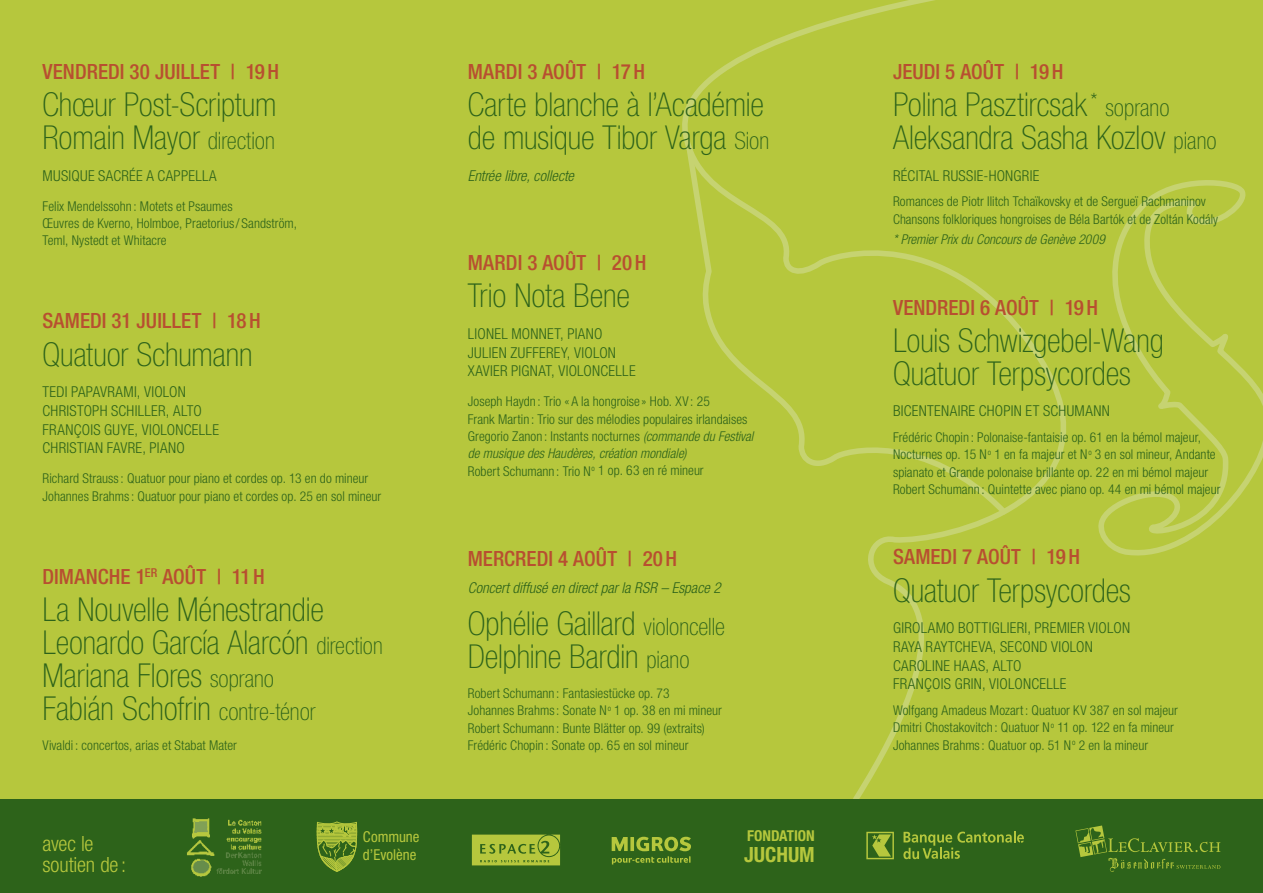
<style>
.page{position:relative;width:1263px;height:893px;background:#fff}
.page>*{position:absolute;margin:0;border:0;box-sizing:border-box;transform-origin:0 0}
.t1{font:100 condensed 33px/33px "Helvetica Neue LT Std";letter-spacing:-.005em;color:#2d631a}
.t2{font:500 condensed 21px "Helvetica Neue LT Std";letter-spacing:.005em;color:#b84f30}
.t3{font:300 condensed 21px/21px "Helvetica Neue LT Std";letter-spacing:-.01em;color:#b6c73d}
.t4{font:700 condensed 21px "Helvetica Neue LT Std";color:#b6c73d}
.t5{font:300 condensed 15px/18.8px "Helvetica Neue LT Std";letter-spacing:.02em;color:#2d631a}
.t6{font:italic 300 condensed 15px "Helvetica Neue LT Std";color:#2d631a}
.t7{font:condensed 15px/18px "Helvetica Neue LT Std";color:#b6c73d}
.t8{font:300 condensed 15px "Helvetica Neue LT Std";letter-spacing:.045em;color:#2d631a}
.t9{font:700 condensed 15px "Helvetica Neue LT Std";color:#b6c73d}
.t10{font:300 condensed 13.5px/17.2px "Helvetica Neue LT Std";letter-spacing:.005em;color:#2d631a}
.t11{font:italic 300 condensed 13.5px "Helvetica Neue LT Std";letter-spacing:.005em;color:#2d631a}
.s1{font-size:24px}
.s2{font-style:italic}
</style>
<div class="page">
<div style="left:0;top:0;width:1263px;height:808px;background:#b6c73d"></div>
<svg style="left:682px;top:0;width:384px;height:799px"></svg>
<svg style="left:684px;top:143px;width:328px;height:377px"></svg>
<svg style="left:1098px;top:180px;width:165px;height:376px"></svg>
<div style="left:0;top:799px;width:1263px;height:94px;background:#2d631a"></div>
<svg style="left:612px;top:837px;width:79px;height:27px"></svg>
<img style="left:187px;top:818px;width:75px;height:59px">
<svg style="left:472px;top:834px;width:88px;height:31px;background:#a1b737"></svg>
<svg style="left:1075px;top:825px;width:145px;height:47px"></svg>
<svg style="left:317px;top:821px;width:40px;height:51px"></svg>
<svg style="left:866px;top:832px;width:28px;height:27px"></svg>
<svg style="left:903px;top:831px;width:121px;height:28px"></svg>
<h2 class="t2" style="left:43px;top:59px;width:238px">VENDREDI 30 JUILLET | 19H</h2>
<h1 class="t1" style="left:43px;top:88px;width:235px">Chœur Post-Scriptum<br>Romain Mayor <span class="s1">direction</span></h1>
<p class="t5" style="left:43px;top:166px;width:65px">Musique sacr</p>
<p class="t5" style="left:129px;top:166px;width:37px">éeacappella</p>
<p class="t10" style="left:43px;top:197px;width:256px">Felix Mendelssohn : Motets et Psaumes<br>Œuvres de Kverno, Holmboe, Praetorius/ Sandström,<br>Teml, Nystedt et Whitacre</p>
<h2 class="t2" style="left:43px;top:308px;width:220px">SAMEDI 31 JUILLET | 18H</h2>
<h1 class="t1" style="left:43px;top:337px;width:212px">Quatuor Schumann</h1>
<p class="t5" style="left:43px;top:382px;width:44px">Tedi Papavrami</p>
<p class="t5" style="left:137px;top:382px;width:16px">, violon</p>
<p class="t5" style="left:43px;top:401px;width:16px">Christoph</p>
<p class="t5" style="left:111px;top:401px;width:16px">Schiller</p>
<p class="t5" style="left:166px;top:401px;width:16px">, alto</p>
<p class="t5" style="left:43px;top:420px;width:108px">François Guye, violoncelle<br>Christian</p>
<p class="t5" style="left:107px;top:439px;width:15px">Favre</p>
<p class="t5" style="left:142px;top:439px;width:15px">, piano</p>
<p class="t10" style="left:43px;top:470px;width:340px">Richard Strauss: Quatuor pour piano et cordes op. 13 en do mineur<br>Johannes Brahms: Quatuor pour piano et cordes op. 25 en sol mineur</p>
<h2 class="t2" style="left:43px;top:564px;width:224px">DIMANCHE 1<sup>ER</sup> AOÛT | 11H</h2>
<h1 class="t1" style="left:43px;top:593px;width:342px">La Nouvelle Ménestrandie<br>Leonardo García Alarcón <span class="s1">direction<br></span>Mariana Flores <span class="s1">soprano<br></span>Fabián Schofrin <span class="s1">contre-ténor</span></h1>
<p class="t10" style="left:43px;top:737px;width:196px">Vivaldi : concertos, arias et Stabat Mater</p>
<h2 class="t3" style="left:43px;top:833px;width:85px">avec le soutien de :</h2>
<p class="t7" style="left:363px;top:828px;width:58px">Commune d’Evolène</p>
<h2 class="t2" style="left:468px;top:59px;width:179px">MARDI 3 AOÛT | 17H</h2>
<h1 class="t1" style="left:468px;top:88px;width:303px">Carte blanche à l’Académie de musique Tibor Varga <span class="s1">Sion</span></h1>
<p class="t6" style="left:468px;top:167px;width:108px">Entrée libre, collecte</p>
<h2 class="t2" style="left:468px;top:250px;width:180px">MARDI 3 AOÛT | 20H</h2>
<h1 class="t1" style="left:468px;top:279px;width:163px">Trio Nota Bene</h1>
<p class="t5" style="left:468px;top:324px;width:15px">Lionel</p>
<p class="t5" style="left:511px;top:324px;width:20px">Monnet</p>
<p class="t5" style="left:560px;top:324px;width:15px">, piano</p>
<p class="t5" style="left:468px;top:343px;width:22px">Julien</p>
<p class="t5" style="left:510px;top:343px;width:23px">Zuffere</p>
<p class="t5" style="left:561px;top:343px;width:21px">y, violon</p>
<p class="t5" style="left:468px;top:362px;width:16px">Xavier</p>
<p class="t5" style="left:511px;top:362px;width:15px">Pignat</p>
<p class="t5" style="left:551px;top:362px;width:16px">, violoncelle</p>
<p class="t10" style="left:468px;top:393px;width:287px">Joseph Haydn : Trio « A la hongroise » Hob. XV : 25<br>Frank Martin : Trio sur des mélodies populaires irlandaises Gregorio Zanon : Instants nocturnes <span class="s2">(commande du Festival de musique des Haudères, création mondiale)<br></span>Robert Schumann : Trio N<sup>o</sup> 1 op. 63 en ré mineur</p>
<h2 class="t2" style="left:468px;top:546px;width:211px">MERCREDI 4 AOÛT | 20H</h2>
<p class="t6" style="left:468px;top:580px;width:254px">Concert diffusé en direct par la RSR – Espace 2</p>
<h1 class="t1" style="left:468px;top:607px;width:259px">Ophélie Gaillard <span class="s1">violoncelle<br></span>Delphine Bardin <span class="s1">piano</span></h1>
<p class="t10" style="left:468px;top:684px;width:256px">Robert Schumann : Fantasiestücke op. 73<br>Johannes Brahms: Sonate N<sup>o</sup> 1 op. 38 en mi mineur Robert Schumann : Bunte Blätter op. 99 (extraits)<br>Frédéric Chopin : Sonate op. 65 en sol mineur</p>
<p class="t9" style="left:747px;top:827px;width:69px">FONDATION</p>
<h2 class="t4" style="left:744px;top:842px;width:72px">JUCHUM</h2>
<h2 class="t2" style="left:893px;top:59px;width:172px">JEUDI 5 AOÛT | 19H</h2>
<h1 class="t1" style="left:893px;top:88px;width:325px">Polina Pasztircsak<sup>*</sup> <span class="s1">soprano<br></span>Aleksandra Sasha Kozlov <span class="s1">piano</span></h1>
<p class="t5" style="left:893px;top:166px;width:22px">Récital</p>
<p class="t5" style="left:943px;top:166px;width:23px">Russie</p>
<p class="t5" style="left:983px;top:166px;width:22px">-Hongrie</p>
<p class="t10" style="left:893px;top:193px;width:327px">Romances de Piotr Ilitch Tchaïkovsky et de Sergueï Rachmaninov<br>Chansons folkloriques hongroises de Béla Bartók et de Zoltán Kodály</p>
<p class="t11" style="left:893px;top:231px;width:213px">* Premier Prix du Concours de Genève 2009</p>
<h2 class="t2" style="left:893px;top:295px;width:207px">VENDREDI 6 AOÛT | 19H</h2>
<h1 class="t1" style="left:893px;top:323px;width:272px">Louis Schwizgebel-Wang<br>Quatuor Terpsycordes</h1>
<p class="t5" style="left:893px;top:401px;width:16px">Bicentenaire</p>
<p class="t5" style="left:979px;top:401px;width:16px">Chopin</p>
<p class="t5" style="left:1025px;top:401px;width:59px">et Schumann</p>
<p class="t10" style="left:893px;top:429px;width:329px">Frédéric Chopin : Polonaise-fantaisie op. 61 en la bémol majeur, Nocturnes op. 15 N<sup>o</sup> 1 en fa majeur et N<sup>o</sup> 3 en sol mineur, Andante spianato et Grande polonaise brillante op. 22 en mi bémol majeur Robert Schumann : Quintette avec piano op. 44 en mi bémol majeur</p>
<h2 class="t2" style="left:893px;top:544px;width:189px">SAMEDI 7 AOÛT | 19H</h2>
<h1 class="t1" style="left:893px;top:573px;width:239px">Quatuor Terpsycordes</h1>
<p class="t5" style="left:893px;top:618px;width:17px">Girolamo</p>
<p class="t5" style="left:958px;top:618px;width:15px">Bottiglieri</p>
<p class="t5" style="left:1027px;top:618px;width:16px">, premier</p>
<p class="t5" style="left:1088px;top:618px;width:8px">violon</p>
<p class="t8" style="left:893px;top:638px;width:64px">Raya Raytcheva</p>
<p class="t5" style="left:993px;top:637px;width:16px">, secon</p>
<p class="t5" style="left:1039px;top:637px;width:20px">d violon</p>
<p class="t5" style="left:893px;top:656px;width:17px">Caroline</p>
<p class="t5" style="left:893px;top:656px;width:108px;text-align:right">Haas, alto<br>François Grin, violoncelle</p>
<p class="t10" style="left:893px;top:702px;width:286px">Wolfgang Amadeus Mozart : Quatuor KV 387 en sol majeur<br>Dmitri Chostakovitch : Quatuor N<sup>o</sup> 11 op. 122 en fa mineur<br>Johannes Brahms: Quatuor op. 51 N<sup>o</sup> 2 en la mineur</p>
</div>
